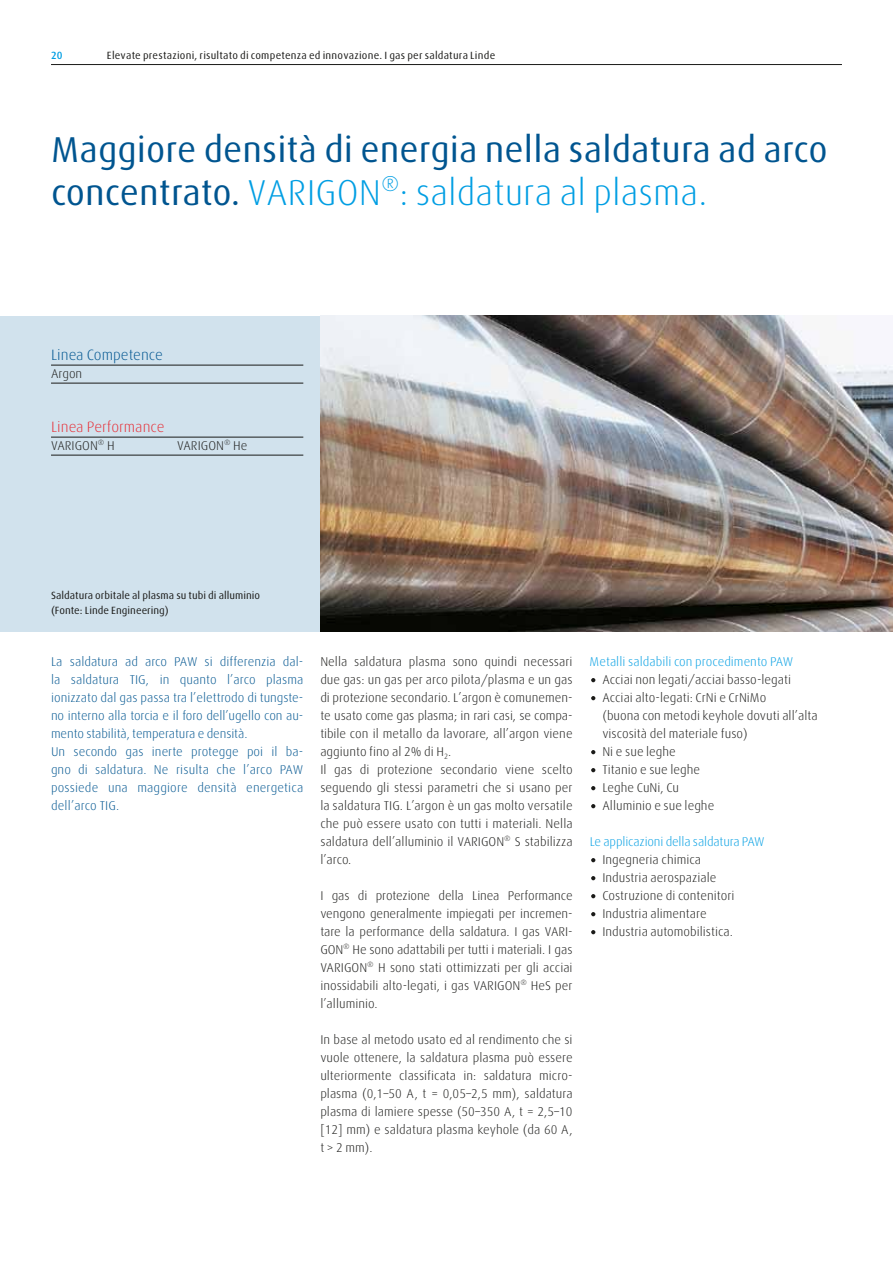
<style>
.page{position:relative;width:893px;height:1263px;background:#fff}
.page>*{position:absolute;margin:0;border:0;box-sizing:border-box;transform-origin:0 0}
.t1{font:36px/43.2px "Linde Dax";color:#005590}
.t2{font:300 15px "Linde Dax";color:#e72e36}
.t3{font:300 15px "Linde Dax";color:#005590}
.t4{font:300 12.75px/18px "Linde Dax";color:#1a1a18}
.t5{font:300 12.75px/18px "Linde Dax";color:#005590}
.t6{font:300 12.75px "Linde Dax";letter-spacing:-.015em;color:#009ee3}
.t7{font:10.5px/15px "Linde Dax";letter-spacing:.01em;color:#1a1a18}
.t8{font:500 10.5px "Linde Dax";color:#009ee3}
.s1{font-weight:300;color:#009ee3}
</style>
<div class="page">
<hr style="left:51px;top:64px;width:791px;height:1px;background:#1a1a18">
<svg style="left:591px;top:678px;width:4px;height:4px"></svg>
<svg style="left:591px;top:696px;width:4px;height:4px"></svg>
<svg style="left:591px;top:750px;width:4px;height:4px"></svg>
<svg style="left:591px;top:768px;width:4px;height:4px"></svg>
<svg style="left:591px;top:786px;width:4px;height:4px"></svg>
<svg style="left:591px;top:804px;width:4px;height:4px"></svg>
<svg style="left:591px;top:858px;width:4px;height:4px"></svg>
<svg style="left:591px;top:876px;width:4px;height:4px"></svg>
<svg style="left:591px;top:894px;width:4px;height:4px"></svg>
<svg style="left:591px;top:912px;width:4px;height:4px"></svg>
<svg style="left:591px;top:930px;width:4px;height:4px"></svg>
<div style="left:0;top:315px;width:893px;height:316px;background:#d1e2ed"></div>
<hr style="left:51px;top:365px;width:252px;height:1px;background:#1a1a18">
<hr style="left:51px;top:383px;width:252px;height:1px;background:#1a1a18">
<hr style="left:51px;top:437px;width:252px;height:1px;background:#1a1a18">
<hr style="left:51px;top:455px;width:252px;height:1px;background:#1a1a18">
<img style="left:320px;top:315px;width:573px;height:316px">
<p class="t8" style="left:51px;top:50px;width:19px">020</p>
<p class="t7" style="left:107px;top:48px;width:390px">Elevate prestazioni, risultato di competenza ed innovazione. I gas per saldatura Linde</p>
<p class="t8" style="left:51px;top:50px;width:13px">20</p>
<h1 class="t1" style="left:51px;top:128px;width:778px">Maggiore densità di energia nella saldatura ad arco concentrato. <span class="s1">VARIGON</span><sup>®</sup><span class="s1">: saldatura al plasma.</span></h1>
<p class="t3" style="left:51px;top:347px;width:113px">Linea Competence</p>
<p class="t4" style="left:51px;top:365px;width:33px">Argon</p>
<p class="t2" style="left:51px;top:419px;width:115px">Linea Performance</p>
<p class="t4" style="left:51px;top:437px;width:65px">VARIGON<sup>®</sup> H</p>
<p class="t4" style="left:177px;top:437px;width:72px">VARIGON<sup>®</sup> He</p>
<p class="t7" style="left:51px;top:588px;width:211px">Saldatura orbitale al plasma su tubi di alluminio (Fonte: Linde Engineering)</p>
<p class="t4" style="left:320px;top:653px;width:254px">Nella saldatura plasma sono quindi necessari due gas: un gas per arco pilota/plasma e un gas di protezione secondario. L’argon è comunemen&shy;te usato come gas plasma; in rari casi, se compa&shy;tibile con il metallo da lavorare, all’argon viene aggiunto fino al 2% di H<sub>2</sub>.<br>Il gas di protezione secondario viene scelto seguendo gli stessi parametri che si usano per la saldatura TIG. L’argon è un gas molto versatile che può essere usato con tutti i materiali. Nella saldatura dell’alluminio il VARIGON<sup>®</sup> S stabilizza l’arco.</p>
<p class="t4" style="left:320px;top:887px;width:254px;text-align:justify">I gas di protezione della Linea Performance vengono generalmente impiegati per incremen&shy;tare la performance della saldatura. I gas VARI-GON<sup>®</sup> He sono adattabili per tutti i materiali. I gas VARIGON<sup>®</sup> H sono stati ottimizzati per gli acciai inossidabili alto-legati, i gas VARIGON<sup>®</sup> HeS per l’alluminio.</p>
<p class="t4" style="left:320px;top:1031px;width:254px;text-align:justify">In base al metodo usato ed al rendimento che si vuole ottenere, la saldatura plasma può essere ulteriormente classificata in: saldatura micro&shy;plasma (0,1–50 A, t = 0,05–2,5 mm), saldatura plasma di lamiere spesse (50–350 A, t = 2,5–10 [12] mm) e saldatura plasma keyhole (da 60 A, t &gt; 2 mm).</p>
<p class="t5" style="left:51px;top:653px;width:254px">La saldatura ad arco PAW si differenzia dal&shy;la saldatura TIG, in quanto l’arco plasma ionizzato dal gas passa tra l’elettrodo di tungste&shy;no interno alla torcia e il foro dell’ugello con au&shy;mento stabilità, temperatura e densità.<br>Un secondo gas inerte protegge poi il ba&shy;gno di saldatura. Ne risulta che l’arco PAW possiede una maggiore densità energetica dell’arco TIG.</p>
<p class="t6" style="left:590px;top:655px;width:205px">Metalli saldabili con procedimento PAW</p>
<p class="t4" style="left:602px;top:671px;width:217px">Acciai non legati/acciai basso-legati<br>Acciai alto-legati: CrNi e CrNiMo<br>(buona con metodi keyhole dovuti all’alta viscosità del materiale fuso)<br>Ni e sue leghe<br>Titanio e sue leghe<br>Leghe CuNi, Cu<br>Alluminio e sue leghe</p>
<p class="t6" style="left:590px;top:835px;width:177px">Le applicazioni della saldatura PAW</p>
<p class="t4" style="left:602px;top:851px;width:134px">Ingegneria chimica<br>Industria aerospaziale<br>Costruzione di contenitori<br>Industria alimentare<br>Industria automobilistica.</p>
</div>
